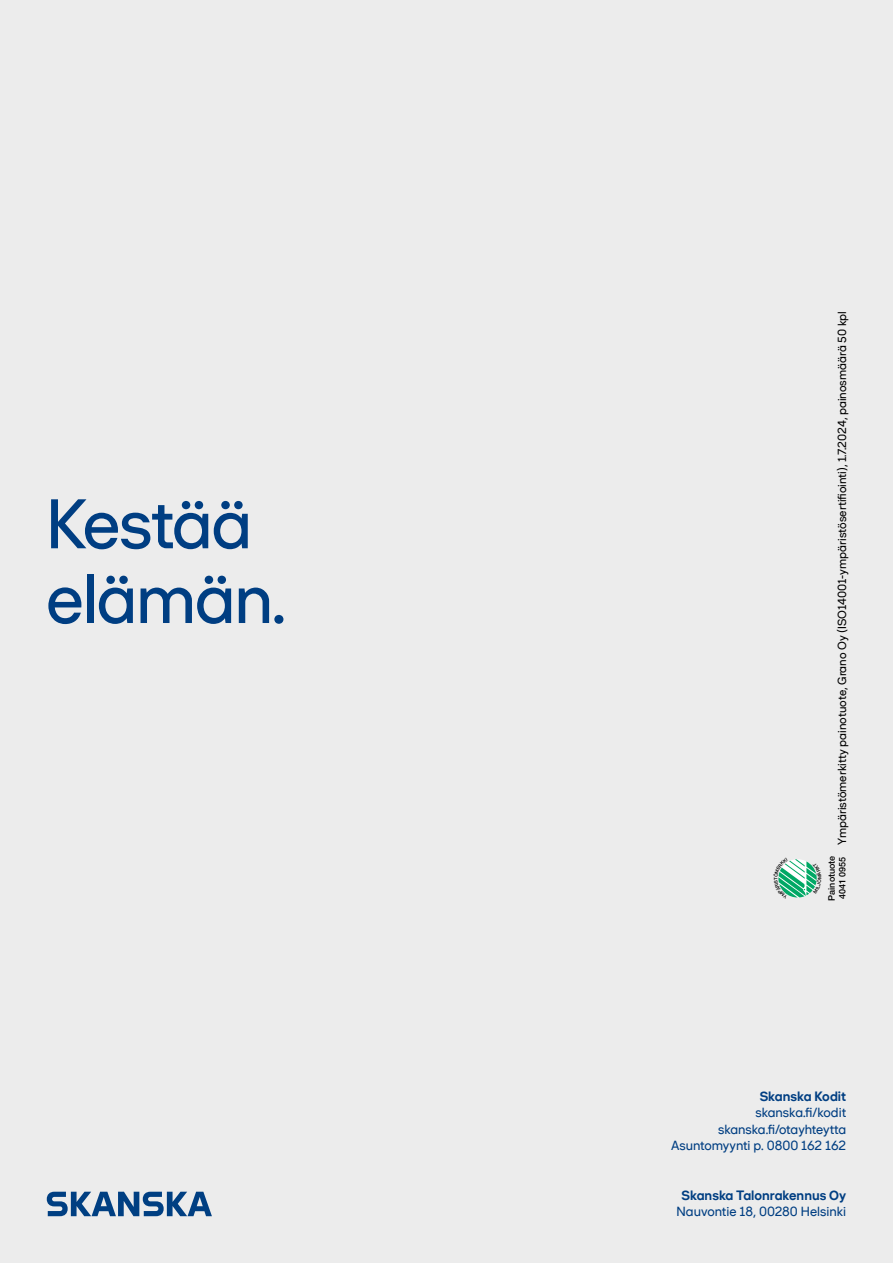
<style>
.page{position:relative;width:893px;height:1263px;background:#ececec}
.page>*{position:absolute;margin:0;border:0;box-sizing:border-box;transform-origin:0 0}
.t1{font:70.95px "Shape Sans Display";color:#003e82}
.Leipis_9_pt{font:13.5px "Shape Sans";color:#003e82}
.Leipis_9_pt-2{font:700 13.5px "Shape Sans";color:#003e82}
.Leipis_9_pt-3{font:12px "Shape Sans";color:#000}
.Leipis_9_pt-4{font:500 9px/10.5px "Helvetica Neue LT Std";color:#000}
.t2{font:500 4.65px "Helvetica Neue LT Std";letter-spacing:-.01em;color:#000}
</style>
<div class="page">
<svg style="left:47px;top:1192px;width:165px;height:24px"></svg>
<svg style="left:778px;top:859px;width:39px;height:39px"></svg>
<p class="t1" style="left:47px;top:481px;width:206px">Kestää</p>
<p class="t1" style="left:47px;top:556px;width:240px">elämän.</p>
<p class="Leipis_9_pt-3" style="left:835px;top:845px;width:535px;rotate:-90deg">Ympäristömerkitty painotuote, Grano Oy (ISO14001-ympäristösertifiointi), 1.7.2024, painosmäärä 50 kpl</p>
<p class="Leipis_9_pt-4" style="left:826px;top:901px;width:47px;rotate:-90deg">Painotuote<br>4041 0955</p>
<p class="t2" style="left:829px;top:890px;width:23px;rotate:-90deg">4041 0955</p>
<p class="Leipis_9_pt-2" style="left:760px;top:1088px;width:88px">Skanska Kodit</p>
<p class="Leipis_9_pt" style="left:755px;top:1104px;width:92px">skanska.fi/kodit</p>
<p class="Leipis_9_pt" style="left:718px;top:1121px;width:130px">skanska.fi/otayhteytta</p>
<p class="Leipis_9_pt" style="left:671px;top:1137px;width:177px">Asuntomyynti p. 0800 162 162</p>
<p class="Leipis_9_pt-2" style="left:681px;top:1187px;width:166px">Skanska Talonrakennus Oy</p>
<p class="Leipis_9_pt" style="left:677px;top:1203px;width:171px">Nauvontie 18, 00280 Helsinki</p>
</div>
